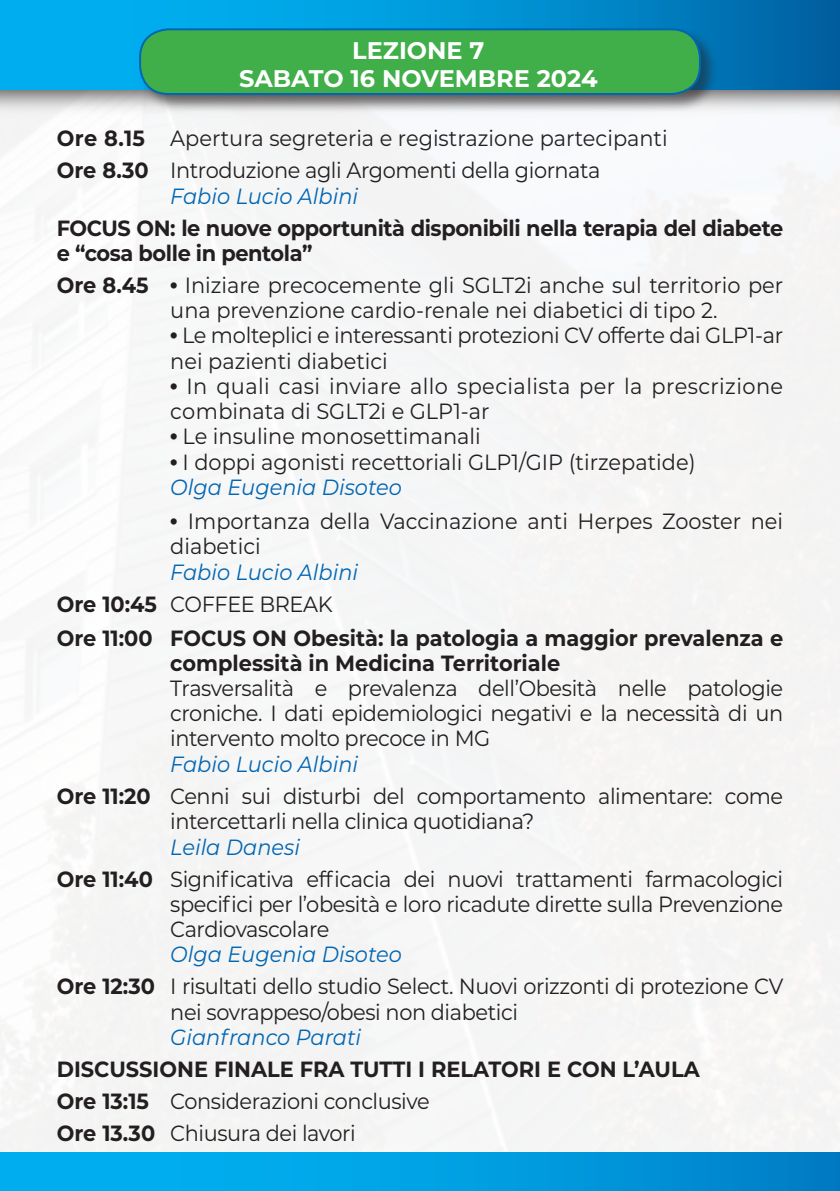
<style>
.page{position:relative;width:840px;height:1191px;background:#fff}
.page>*{position:absolute;margin:0;border:0;box-sizing:border-box;transform-origin:0 0}
.t1{font:700 32px "Montserrat";color:#fff}
.t2{font:700 24px/28px "Montserrat";color:#fff;text-align:center}
.t3{font:22px/32px "Montserrat";letter-spacing:-.02em;color:#231f20;scale:.95 1}
.t4{font:700 22px/32px "Montserrat";letter-spacing:-.005em;color:#231f20;scale:.95 1}
.t5{font:22px/25.2px "Montserrat";color:#231f20;scale:.95 1}
.t6{font:22px/25.2px "Montserrat";letter-spacing:.02em;color:#231f20;scale:.95 1}
.t7{font:italic 22px/32px "Montserrat";color:#0166b3;scale:.95 1}
.s1{font-weight:700}
.s2{font-family:"Arial";font-weight:700}
.s3{font-style:italic;color:#0166b3}
.s4{font-weight:700;font-style:normal;color:#231f20}
.s5{font-style:normal;color:#231f20}
.s6{font-weight:400}
</style>
<div class="page">
<img style="left:0;top:89px;width:839px;height:33px">
<svg style="left:0;top:0;width:839px;height:89px;background:#0091d2"></svg>
<div style="left:0;top:1152px;width:839px;height:39px;background:linear-gradient(to right,#00b8f7,#0084cb)"></div>
<div style="left:138px;top:28px;width:580px;height:85px;background:#231f20;opacity:.5"></div>
<div style="left:140px;top:29px;width:559px;height:65px;background:#40ae49;border-radius:28px"></div>
<div style="left:139px;top:28px;width:561px;height:67px;border:2px solid #0166b3;border-radius:28px"></div>
<p class="t2" style="left:239px;top:36px;width:360px">LEZIONE 7<br>SABATO 16 NOVEMBRE 2024</p>
<h1 class="t1" style="left:288px;top:36px;width:265px">INFO GENERALI</h1>
<p class="t3" style="left:57px;top:121px;width:644px"><span class="s1">Ore 8.15</span> Apertura segreteria e registrazione partecipanti<br><span class="s1">Ore 8.30</span> Introduzione agli Argomenti della giornata</p>
<p class="t7" style="left:170px;top:179px;width:199px">Fabio Lucio Albini</p>
<p class="t4" style="left:57px;top:214px;width:765px;line-height:25.4px">FOCUS ON: le nuove opportunità disponibili nella terapia del diabete e “cosa bolle in pentola”</p>
<p class="t5" style="left:170px;top:272px;width:646px;text-indent:-113px"><span class="s1">Ore 8.45</span> <span class="s2">•</span> Iniziare precocemente gli SGLT2i anche sul territorio per una prevenzione cardio-renale nei diabetici di tipo 2.</p>
<p class="t3" style="left:170px;top:322px;width:646px;line-height:25.2px"><span class="s2">•</span> Le molteplici e interessanti protezioni CV offerte dai GLP1-ar nei pazienti diabetici</p>
<p class="t6" style="left:170px;top:372px;width:646px"><span class="s2">•</span> In quali casi inviare allo specialista per la prescrizione combinata di SGLT2i e GLP1-ar</p>
<p class="t5" style="left:170px;top:423px;width:328px"><span class="s2">•</span> Le insuline monosettimanali</p>
<p class="t5" style="left:170px;top:448px;width:554px"><span class="s2">•</span> I doppi agonisti recettoriali GLP1/GIP (tirzepatide)<br><span class="s3">Olga Eugenia Disoteo</span></p>
<p class="t5" style="left:170px;top:508px;width:646px"><span class="s2">•</span> Importanza della Vaccinazione anti Herpes Zooster nei diabetici</p>
<p class="t7" style="left:57px;top:555px;width:318px;text-indent:113px">Fabio Lucio Albini<br><span class="s4">Ore 10:45</span> <span class="s5">COFFEE BREAK</span></p>
<p class="t4" style="left:170px;top:624px;width:646px;line-height:25.2px;text-indent:-113px">Ore 11:00 FOCUS ON Obesità: la patologia a maggior prevalenza e complessità in Medicina Territoriale</p>
<p class="t3" style="left:170px;top:675px;width:646px;line-height:25.2px;text-align:justify">Trasversalità e prevalenza dell’Obesità nelle patologie croniche. I dati epidemiologici negativi e la necessità di un intervento molto precoce in MG</p>
<p class="t3" style="left:57px;top:747px;width:765px;text-indent:113px"><span class="s3">Fabio Lucio Albini<br></span><span class="s1">Ore 11:20</span> Cenni sui disturbi del comportamento alimentare: come</p>
<p class="t3" style="left:170px;top:804px;width:384px">intercettarli nella clinica quotidiana?</p>
<p class="t3" style="left:57px;top:830px;width:765px;text-indent:113px"><span class="s3">Leila Danesi<br></span><span class="s1">Ore 11:40</span> Significativa efficacia dei nuovi trattamenti farmacologici</p>
<p class="t3" style="left:170px;top:890px;width:646px;line-height:25.2px">specifici per l’obesità e loro ricadute dirette sulla Prevenzione<br>Cardiovascolare</p>
<p class="t3" style="left:57px;top:937px;width:765px;text-indent:113px"><span class="s3">Olga Eugenia Disoteo<br></span><span class="s1">Ore 12:30</span> I risultati dello studio Select. Nuovi orizzonti di protezione CV</p>
<p class="t3" style="left:170px;top:995px;width:367px">nei sovrappeso/obesi non diabetici</p>
<p class="t7" style="left:170px;top:1020px;width:202px">Gianfranco Parati</p>
<p class="t4" style="left:57px;top:1052px;width:678px">DISCUSSIONE FINALE FRA TUTTI I RELATORI E CON L’AULA<br>Ore 13:15 <span class="s6">Considerazioni conclusive<br></span>Ore 13.30 <span class="s6">Chiusura dei lavori</span></p>
</div>
